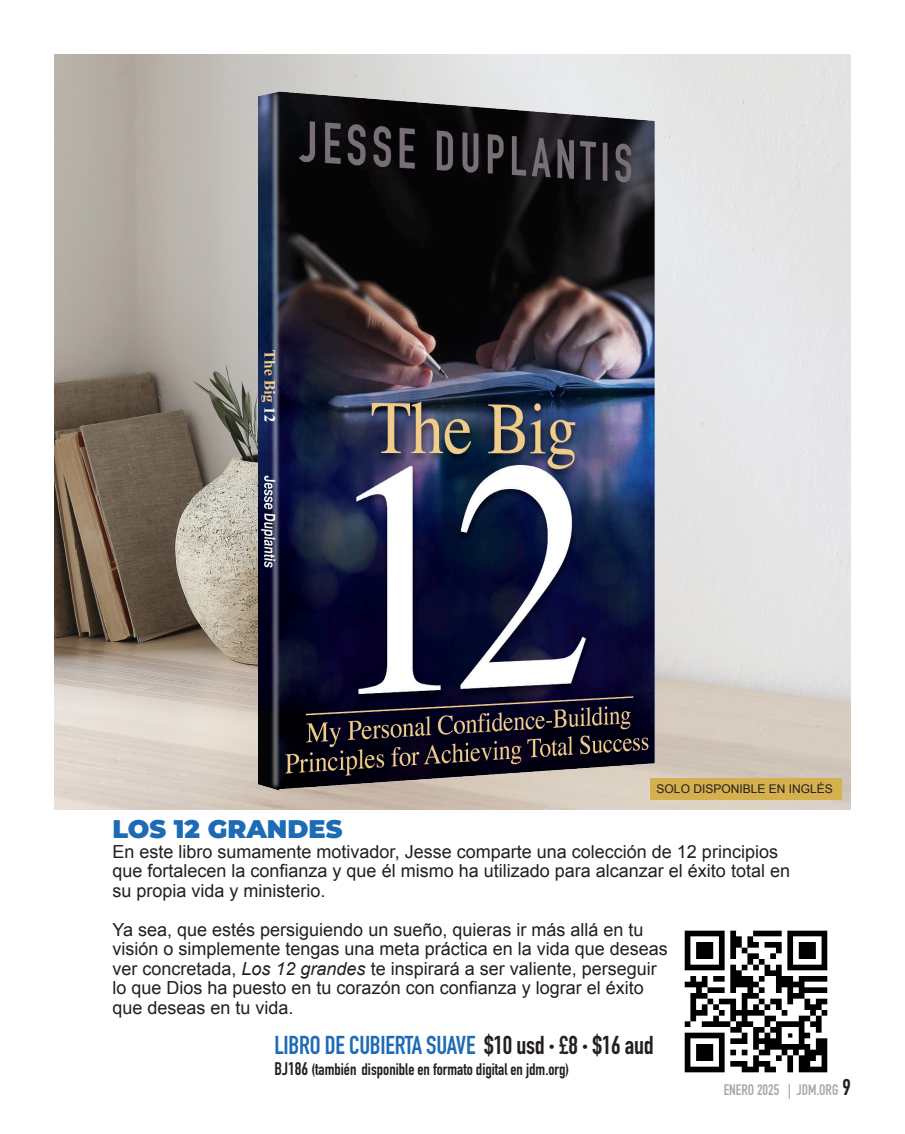
<style>
.page{position:relative;width:905px;height:1134px;background:#fff}
.page>*{position:absolute;margin:0;border:0;box-sizing:border-box;transform-origin:0 0}
.t1{font:700 25.5px "DIN Condensed";letter-spacing:-.01em;color:#1d6ab5}
.t2{font:900 25.5px "Montserrat";color:#1d6ab5}
.t3{font:18px/19.5px "Arial";color:#231f20}
.t4{font:700 16.5px "DIN Condensed";color:#231f20}
.t5{font:700 15px "DIN Condensed";color:#a8a9ad}
.t6{font:12px "Arial";color:#231f20}
.s1{font-style:italic}
.s2{color:#231f20}
.s3{font-size:12px;color:#231f20}
.s4{font-size:18px}
.s5{font-size:22.5px;color:#231f20}
</style>
<div class="page">
<img style="left:54px;top:54px;width:796px;height:756px">
<img style="left:186px;top:54px;width:549px;height:756px">
<img style="left:684px;top:930px;width:144px;height:143px">
<div style="left:650px;top:779px;width:191px;height:21px;background:#d4b04e"></div>
<p class="t6" style="left:656px;top:781px;width:178px">SOLO DISPONIBLE EN INGLÉS</p>
<p class="t2" style="left:112px;top:810px;width:231px">LOS 12 GRANDES</p>
<p class="t3" style="left:112px;top:842px;width:679px">En este libro sumamente motivador, Jesse comparte una colección de 12 principios que fortalecen la confianza y que él mismo ha utilizado para alcanzar el éxito total en su propia vida y ministerio.</p>
<p class="t3" style="left:112px;top:920px;width:557px">Ya sea, que estés persiguiendo un sueño, quieras ir más allá en tu visión o simplemente tengas una meta práctica en la vida que deseas ver concretada, <span class="s1">Los 12 grandes</span> te inspirará a ser valiente, perseguir lo que Dios ha puesto en tu corazón con confianza y lograr el éxito que deseas en tu vida.</p>
<p class="t1" style="left:274px;top:1028px;width:380px">LIBRO DE CUBIERTA SUAVE <span class="s2">$10 usd</span> <span class="s3">•</span> <span class="s2">£8</span> <span class="s3">•</span> <span class="s2">$16 aud</span></p>
<p class="t4" style="left:274px;top:1059px;width:296px"><span class="s4">BJ186</span> (también disponible en formato digital en jdm.org)</p>
<p class="t5" style="left:723px;top:1079px;width:129px">ENERO 2025 | JDM.ORG <span class="s5">9</span></p>
</div>
